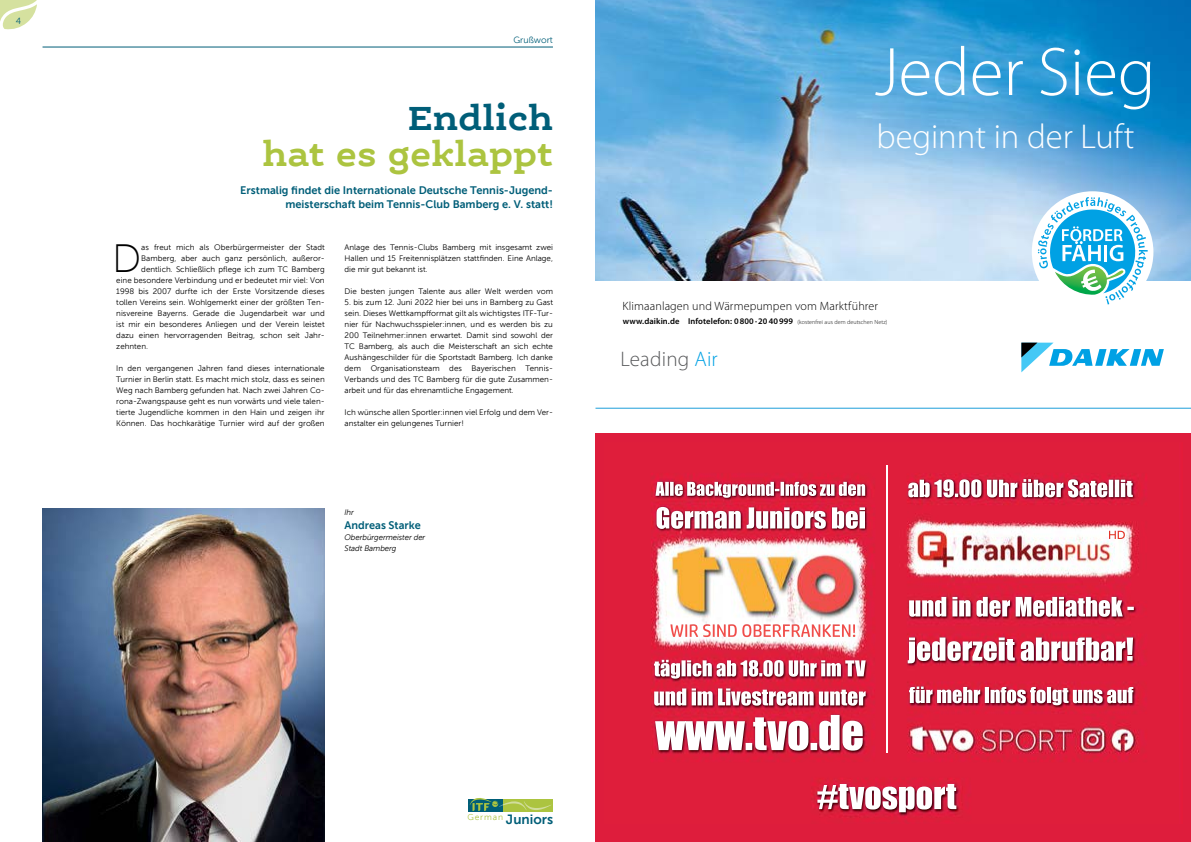
<style>
.page{position:relative;width:1191px;height:842px;background:#fff}
.page>*{position:absolute;margin:0;border:0;box-sizing:border-box;transform-origin:0 0}
.t1{font:300 69.2px "Myriad Pro";color:#fff}
.t2{font:39.4px "Museo Sans 100";color:#000}
.t3{font:700 36px "Ernestine Offc Pro";color:#acc440}
.t4{font:700 36px "Ernestine Offc Pro";color:#005e78}
.t5{font:300 34.6px "Myriad Pro";color:#fff}
.t6{font:300 21.1px "Myriad Pro";letter-spacing:.01em;color:#58595b}
.t7{font:13.5px "Museo Sans 700";color:#005e78}
.t8{font:300 12.1px "Myriad Pro";letter-spacing:.01em;color:#000}
.t9{font:11px/14px "Museo Sans 700";color:#005e78;text-align:right}
.t10{font:9px "Museo Sans 300";color:#005e78}
.t11{font:600 8.5px "Myriad Pro";letter-spacing:.01em;color:#000}
.t12{font:8px/11px "Museo Sans 300";color:#000;text-align:justify}
.t13{font:italic 8px/11px "Museo Sans 300";letter-spacing:-.01em;color:#000}
.s1{font-weight:300;font-size:6px}
.s2{color:#00a1e4}
</style>
<div class="page">
<svg style="left:0;top:0;width:37px;height:30px"></svg>
<hr style="left:43px;top:47px;width:510px;height:1px;background:#005e78">
<div style="left:468px;top:799px;width:85px;height:13px;background:#acc440"></div>
<div style="left:468px;top:799px;width:34px;height:13px;background:#005e78"></div>
<svg style="left:470px;top:798px;width:81px;height:13px"></svg>
<img style="left:42px;top:509px;width:283px;height:333px">
<div style="left:595px;top:434px;width:596px;height:408px;background:#de1d3c"></div>
<img style="left:651px;top:465px;width:496px;height:353px">
<img style="left:886px;top:466px;width:1px;height:286px">
<img style="left:595px;top:0;width:596px;height:280px">
<svg style="left:1021px;top:343px;width:142px;height:29px"></svg>
<div style="left:1031px;top:191px;width:122px;height:122px;background:#fff;border-radius:50%"></div>
<svg style="left:1038px;top:197px;width:109px;height:107px"></svg>
<hr style="left:595px;top:408px;width:596px;height:1px;background:#1d9fda">
<p class="t10" style="left:16px;top:16px;width:7px">4</p>
<p class="t10" style="left:513px;top:35px;width:41px">Grußwort</p>
<h3 class="t4" style="left:408px;top:94px;width:146px">Endlich</h3>
<h3 class="t3" style="left:263px;top:130px;width:292px">hat es geklappt</h3>
<h3 class="t9" style="left:240px;top:183px;width:314px">Erstmalig findet die Internationale Deutsche Tennis-Jugend&shy;meisterschaft beim Tennis-Club Bamberg e. V. statt!</h3>
<h2 class="t2" style="left:112px;top:238px;width:31px">D</h2>
<p class="t12" style="left:141px;top:242px;width:185px">as freut mich als Oberbürgermeister der Stadt</p>
<p class="t12" style="left:141px;top:253px;width:185px">Bamberg, aber auch ganz persönlich, außeror-</p>
<p class="t12" style="left:141px;top:264px;width:185px">dentlich. Schließlich pflege ich zum TC Bamberg</p>
<p class="t12" style="left:116px;top:275px;width:210px">eine besondere Verbindung und er bedeutet mir viel: Von</p>
<p class="t12" style="left:116px;top:286px;width:210px">1998 bis 2007 durfte ich der Erste Vorsitzende dieses</p>
<p class="t12" style="left:116px;top:297px;width:210px">tollen Vereins sein. Wohlgemerkt einer der größten Ten-</p>
<p class="t12" style="left:116px;top:308px;width:210px">nisvereine Bayerns. Gerade die Jugendarbeit war und</p>
<p class="t12" style="left:116px;top:319px;width:210px">ist mir ein besonderes Anliegen und der Verein leistet</p>
<p class="t12" style="left:116px;top:330px;width:208px">dazu einen hervorragenden Beitrag, schon seit Jahr-</p>
<p class="t12" style="left:116px;top:341px;width:33px">zehnten.</p>
<p class="t12" style="left:116px;top:363px;width:210px">In den vergangenen Jahren fand dieses internationale Turnier in Berlin statt. Es macht mich stolz, dass es seinen Weg nach Bamberg gefunden hat. Nach zwei Jahren Co&shy;rona-Zwangspause geht es nun vorwärts und viele talen&shy;tierte Jugendliche kommen in den Hain und zeigen ihr Können. Das hochkarätige Turnier wird auf der großen</p>
<p class="t12" style="left:344px;top:242px;width:210px">Anlage des Tennis-Clubs Bamberg mit insgesamt zwei Hallen und 15 Freitennisplätzen stattfinden. Eine Anlage, die mir gut bekannt ist.</p>
<p class="t12" style="left:344px;top:286px;width:210px">Die besten jungen Talente aus aller Welt werden vom</p>
<p class="t12" style="left:344px;top:297px;width:210px">5. bis zum 12. Juni 2022 hier bei uns in Bamberg zu Gast sein. Dieses Wettkampfformat gilt als wichtigstes ITF-Tur&shy;nier für Nachwuchsspieler:innen, und es werden bis zu 200 Teilnehmer:innen erwartet. Damit sind sowohl der TC Bamberg, als auch die Meisterschaft an sich echte Aushängeschilder für die Sportstadt Bamberg. Ich danke dem Organisationsteam des Bayerischen Tennis-Verbands und des TC Bamberg für die gute Zusammen&shy;arbeit und für das ehrenamtliche Engagement.</p>
<p class="t12" style="left:344px;top:407px;width:210px">Ich wünsche allen Sportler:innen viel Erfolg und dem Ver&shy;anstalter ein gelungenes Turnier!</p>
<p class="t13" style="left:344px;top:506px;width:11px">Ihr</p>
<h3 class="t9" style="left:344px;top:518px;width:78px">Andreas Starke</h3>
<p class="t13" style="left:344px;top:531px;width:82px">Oberbürgermeister der<br>Stadt Bamberg</p>
<h1 class="t1" style="left:874px;top:30px;width:282px">Jeder Sieg</h1>
<h3 class="t5" style="left:876px;top:115px;width:259px">beginnt in der Luft</h3>
<h3 class="t8" style="left:622px;top:299px;width:257px">Klimaanlagen und Wärmepumpen vom Marktführer</h3>
<p class="t11" style="left:623px;top:316px;width:266px">www.daikin.de Infotelefon: 0 800 · 20 40 999 <span class="s1">(kostenfrei aus dem deutschen Netz)</span></p>
<h3 class="t6" style="left:620px;top:346px;width:99px">Leading <span class="s2">Air</span></h3>
<h3 class="t7" style="left:467px;top:811px;width:87px"><sup>German</sup> Juniors</h3>
</div>
